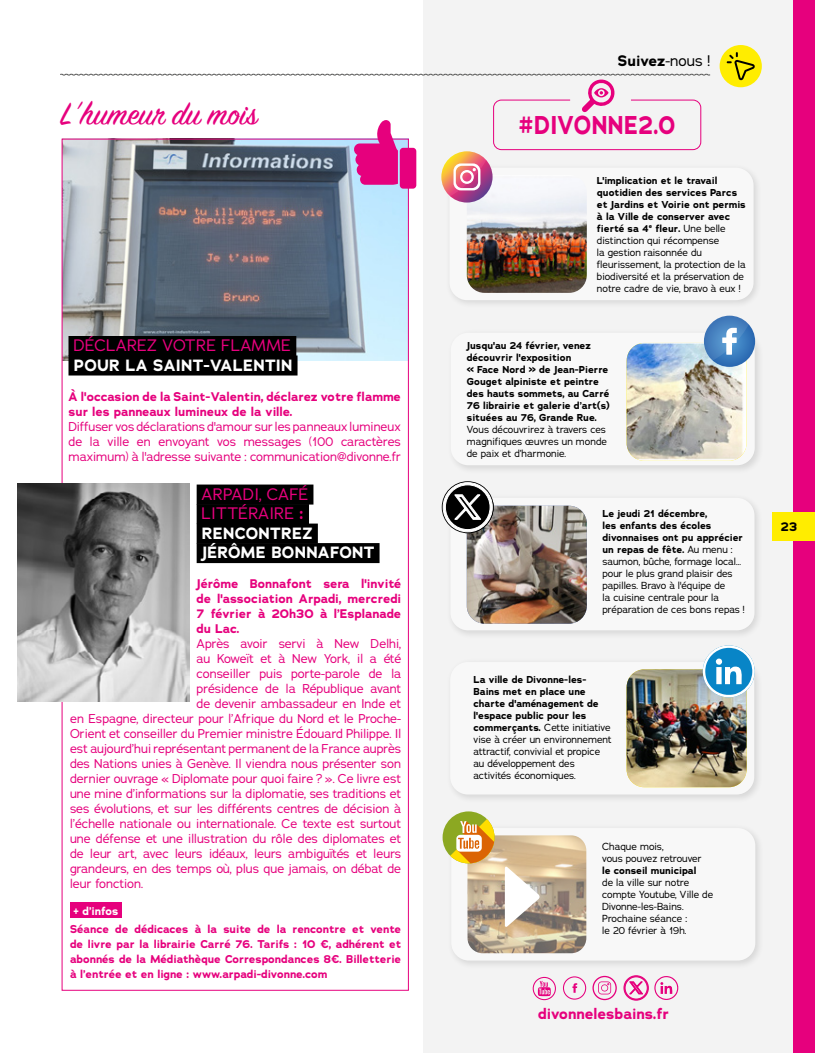
<style>
.page{position:relative;width:815px;height:1053px;background:#fff}
.page>*{position:absolute;margin:0;border:0;box-sizing:border-box;transform-origin:0 0}
.t1{font:35px "Sign Painter House Script";color:#e6007d}
.t2{font:700 25.62px "Adrianna";letter-spacing:.015em;color:#e6007d;scale:.88 1}
.t3{font:700 16.25px/19.5px "Adrianna";letter-spacing:.015em;color:#fff}
.t4{font:16.25px "Adrianna";letter-spacing:.015em;color:#e6007d}
.t5{font:700 15px "Adrianna";color:#e6007d}
.t6{font:700 15px "Adrianna";color:#000}
.t7{font:12.5px/15px "Adrianna";color:#e6007d;text-align:justify}
.t8{font:700 12.5px/15px "Adrianna";color:#e6007d}
.t9{font:12.5px "Adrianna";letter-spacing:-.02em;color:#e6007d}
.t10{font:700 12.5px "Adrianna";color:#000}
.t11{font:700 11.25px/15px "Adrianna";color:#e6007d;text-align:justify}
.t12{font:700 11.25px "Adrianna";color:#fff}
.t13{font:10px/12px "Adrianna";color:#000}
.t14{font:700 10px/12px "Adrianna";color:#000}
.s1{font-weight:400;color:#e6007d}
.s2{color:#e6007d}
.s3{font-weight:400}
.s4{font-weight:700}
</style>
<div class="page">
<div style="left:423px;top:0;width:392px;height:1052px;background:#f3f3f3"></div>
<div style="left:720px;top:45px;width:42px;height:42px;background:#ffed00;border-radius:50%"></div>
<svg style="left:727px;top:52px;width:28px;height:28px"></svg>
<div style="left:793px;top:0;width:22px;height:1052px;background:#e6007d"></div>
<svg style="left:533px;top:976px;width:23px;height:24px"></svg>
<svg style="left:563px;top:976px;width:23px;height:23px"></svg>
<svg style="left:598px;top:981px;width:13px;height:13px"></svg>
<div style="left:592px;top:975px;width:25px;height:25px;border:1px solid #e6007d;border-radius:50%"></div>
<svg style="left:624px;top:975px;width:54px;height:25px"></svg>
<img style="left:64px;top:141px;width:343px;height:219px">
<div style="left:772px;top:512px;width:43px;height:28px;background:#ffed00"></div>
<div style="left:400px;top:148px;width:16px;height:41px;background:#e6007d;border-radius:3px"></div>
<svg style="left:353px;top:120px;width:45px;height:65px"></svg>
<div style="left:493px;top:100px;width:208px;height:50px;border:1px solid #e6007d;border-radius:8px"></div>
<div style="left:69px;top:336px;width:227px;height:20px;background:#000"></div>
<div style="left:69px;top:355px;width:229px;height:20px;background:#000"></div>
<svg style="left:60px;top:74px;width:651px;height:38px"></svg>
<div style="left:445px;top:163px;width:318px;height:146px;background:#000;opacity:.25"></div>
<div style="left:450px;top:168px;width:304px;height:132px;background:#f8f8f8;border-radius:18px"></div>
<img style="left:467px;top:181px;width:120px;height:112px">
<svg style="left:441px;top:151px;width:52px;height:51px"></svg>
<svg style="left:441px;top:151px;width:45px;height:45px"></svg>
<div style="left:197px;top:484px;width:116px;height:20px;background:#000"></div>
<div style="left:197px;top:504px;width:112px;height:20px;background:#000"></div>
<div style="left:197px;top:523px;width:121px;height:20px;background:#000"></div>
<div style="left:197px;top:543px;width:183px;height:20px;background:#000"></div>
<div style="left:70px;top:902px;width:52px;height:16px;background:#e6007d"></div>
<img style="left:18px;top:484px;width:172px;height:218px">
<div style="left:446px;top:328px;width:318px;height:146px;background:#000;opacity:.25"></div>
<div style="left:451px;top:333px;width:304px;height:132px;background:#f8f8f8;border-radius:18px"></div>
<img style="left:627px;top:343px;width:120px;height:118px">
<div style="left:704px;top:315px;width:51px;height:52px;background:#2d6cb4;border-radius:50%"></div>
<svg style="left:703px;top:315px;width:46px;height:45px"></svg>
<div style="left:446px;top:493px;width:318px;height:146px;background:#000;opacity:.25"></div>
<div style="left:450px;top:498px;width:304px;height:132px;background:#f8f8f8;border-radius:18px"></div>
<div style="left:446px;top:657px;width:318px;height:146px;background:#000;opacity:.25"></div>
<div style="left:450px;top:662px;width:304px;height:132px;background:#f8f8f8;border-radius:18px"></div>
<img style="left:627px;top:669px;width:120px;height:118px">
<svg style="left:703px;top:645px;width:53px;height:52px"></svg>
<div style="left:447px;top:823px;width:318px;height:146px;background:#000;opacity:.25"></div>
<div style="left:451px;top:828px;width:304px;height:132px;background:#f8f8f8;border-radius:18px"></div>
<img style="left:467px;top:505px;width:120px;height:118px">
<svg style="left:442px;top:482px;width:53px;height:51px"></svg>
<img style="left:467px;top:835px;width:119px;height:118px">
<svg style="left:505px;top:866px;width:35px;height:61px"></svg>
<div style="left:443px;top:811px;width:52px;height:52px;background:#8ca822;border-radius:50%"></div>
<svg style="left:450px;top:819px;width:47px;height:46px"></svg>
<h1 class="t1" style="left:61px;top:97px;width:198px">L’humeur du mois</h1>
<h3 class="t4" style="left:73px;top:335px;width:219px">DÉCLAREZ VOTRE FLAMME</h3>
<h3 class="t3" style="left:74px;top:355px;width:220px">POUR LA SAINT-VALENTIN</h3>
<p class="t8" style="left:69px;top:388px;width:334px">À l'occasion de la Saint-Valentin, déclarez votre flamme sur les panneaux lumineux de la ville.</p>
<p class="t7" style="left:69px;top:418px;width:334px">Diffuser vos déclarations d'amour sur les panneaux lumineux de la ville en envoyant vos messages (100 caractères maximum) à l'adresse suivante : communication@divonne.fr</p>
<h3 class="t3" style="left:202px;top:484px;width:174px"><span class="s1">ARPADI, CAFÉ<br>LITTÉRAIRE</span> <span class="s2">:<br></span>RENCONTREZ<br>JÉRÔME BONNAFONT</h3>
<p class="t8" style="left:197px;top:576px;width:206px;text-align:justify">Jérôme Bonnafont sera l'invité de l'association Arpadi, mercredi 7 février à 20h30 à l’Esplanade du Lac.</p>
<p class="t7" style="left:197px;top:636px;width:206px">Après avoir servi à New Delhi,</p>
<p class="t9" style="left:197px;top:650px;width:202px">au Koweït et à New York, il a été</p>
<p class="t7" style="left:197px;top:666px;width:206px">conseiller puis porte-parole de la</p>
<p class="t7" style="left:197px;top:681px;width:206px">présidence de la République avant</p>
<p class="t7" style="left:197px;top:696px;width:206px">de devenir ambassadeur en Inde et</p>
<p class="t7" style="left:70px;top:711px;width:333px">en Espagne, directeur pour l’Afrique du Nord et le Proche-</p>
<p class="t7" style="left:70px;top:726px;width:333px">Orient et conseiller du Premier ministre Édouard Philippe. Il</p>
<p class="t7" style="left:70px;top:741px;width:333px">est aujourd’hui représentant permanent de la France auprès</p>
<p class="t7" style="left:70px;top:756px;width:333px">des Nations unies à Genève. Il viendra nous présenter son</p>
<p class="t7" style="left:70px;top:771px;width:333px">dernier ouvrage « Diplomate pour quoi faire ? ». Ce livre est</p>
<p class="t7" style="left:70px;top:786px;width:333px">une mine d’informations sur la diplomatie, ses traditions et</p>
<p class="t7" style="left:70px;top:801px;width:329px">ses évolutions, et sur les différents centres de décision à</p>
<p class="t7" style="left:70px;top:816px;width:333px">l’échelle nationale ou internationale. Ce texte est surtout</p>
<p class="t7" style="left:70px;top:831px;width:333px">une défense et une illustration du rôle des diplomates et</p>
<p class="t7" style="left:70px;top:846px;width:333px">de leur art, avec leurs idéaux, leurs ambiguïtés et leurs</p>
<p class="t7" style="left:70px;top:861px;width:333px">grandeurs, en des temps où, plus que jamais, on débat de</p>
<p class="t7" style="left:70px;top:876px;width:75px">leur fonction.</p>
<p class="t12" style="left:74px;top:903px;width:46px">+ d’infos</p>
<p class="t11" style="left:70px;top:921px;width:333px">Séance de dédicaces à la suite de la rencontre et vente de livre par la librairie Carré 76. Tarifs : 10 €, adhérent et abonnés de la Médiathèque Correspondances 8€. Billetterie à l’entrée et en ligne : www.arpadi-divonne.com</p>
<h3 class="t6" style="left:618px;top:51px;width:94px">Suivez<span class="s3">-nous !</span></h3>
<h2 class="t2" style="left:519px;top:107px;width:179px">#DIVONNE2.0</h2>
<p class="t13" style="left:597px;top:174px;width:150px"><span class="s4">L'implication et le travail quotidien des services Parcs et Jardins et Voirie ont permis à la Ville de conserver avec fierté sa 4</span><sup>e</sup> <span class="s4">fleur.</span> Une belle distinction qui récompense<br>la gestion raisonnée du fleurissement, la protection de la biodiversité et la préservation de notre cadre de vie, bravo à eux !</p>
<p class="t14" style="left:467px;top:339px;width:144px">Jusqu'au 24 février, venez découvrir l'exposition<br>« Face Nord » de Jean-Pierre<br>Gouget alpiniste et peintre des hauts sommets, au Carré<br>76 librairie et galerie d’art(s) situées au 76, Grande Rue.</p>
<p class="t13" style="left:467px;top:423px;width:142px;text-align:justify">Vous découvrirez à travers ces magnifiques œuvres un monde de paix et d’harmonie.</p>
<p class="t13" style="left:602px;top:507px;width:144px"><span class="s4">Le jeudi 21 décembre,<br>les enfants des écoles divonnaises ont pu apprécier un repas de fête.</span> Au menu : saumon, bûche, formage local... pour le plus grand plaisir des papilles. Bravo à l'équipe de<br>la cuisine centrale pour la préparation de ces bons repas !</p>
<p class="t13" style="left:474px;top:673px;width:140px"><span class="s4">La ville de Divonne-les-<br>Bains met en place une charte d'aménagement de l'espace public pour les commerçants.</span> Cette initiative vise à créer un environnement attractif, convivial et propice au développement des activités économiques.</p>
<p class="t13" style="left:602px;top:840px;width:101px">Chaque mois,<br>vous pouvez retrouver</p>
<p class="t14" style="left:602px;top:864px;width:96px">le conseil municipal</p>
<p class="t13" style="left:602px;top:876px;width:113px">de la ville sur notre compte Youtube, Ville de<br>Divonne-les-Bains.<br>Prochaine séance :<br>le 20 février à 19h.</p>
<h3 class="t5" style="left:538px;top:1004px;width:132px">divonnelesbains.fr</h3>
<p class="t10" style="left:781px;top:518px;width:18px">23</p>
</div>
